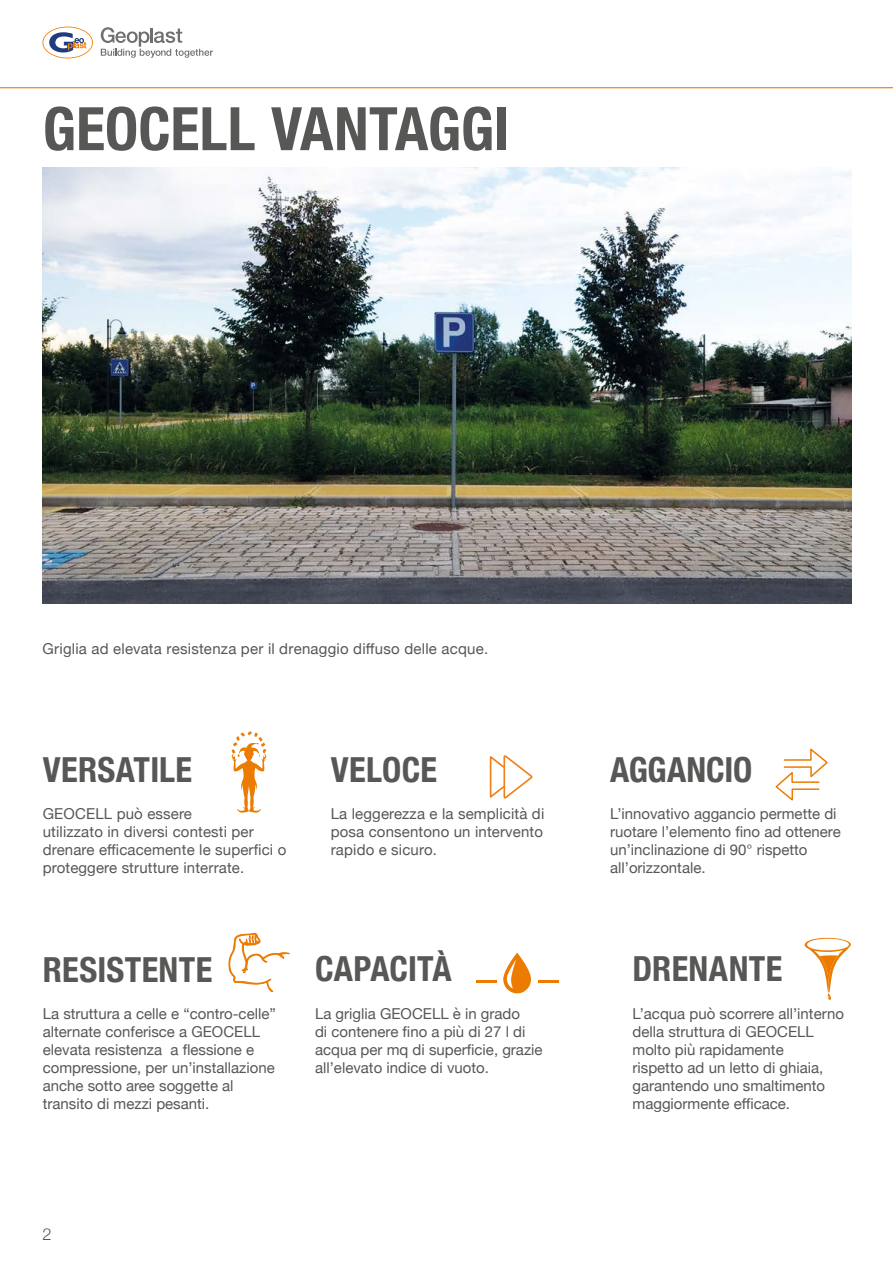
<style>
.page{position:relative;width:893px;height:1263px;background:#fff}
.page>*{position:absolute;margin:0;border:0;box-sizing:border-box;transform-origin:0 0}
.t1{font:700 condensed 60px "Helvetica Neue";color:#575756}
.t2{font:700 condensed 34.5px "Helvetica Neue";letter-spacing:.005em;color:#575756}
.t3{font:300 16.5px "Helvetica Neue";color:#575756}
.t4{font:15px/18px "Helvetica Neue";color:#575756}
</style>
<div class="page">
<hr style="left:0;top:87px;width:893px;height:1px;background:#ec7c01">
<svg style="left:42px;top:27px;width:51px;height:31px"></svg>
<svg style="left:101px;top:27px;width:112px;height:31px"></svg>
<img style="left:43px;top:168px;width:808px;height:435px">
<svg style="left:489px;top:755px;width:43px;height:44px"></svg>
<svg style="left:229px;top:933px;width:61px;height:59px"></svg>
<svg style="left:805px;top:938px;width:46px;height:62px"></svg>
<svg style="left:503px;top:952px;width:28px;height:42px"></svg>
<hr style="left:476px;top:980px;width:20px;height:3px;background:#ec7c01">
<hr style="left:538px;top:980px;width:21px;height:3px;background:#ec7c01">
<svg style="left:775px;top:748px;width:53px;height:53px"></svg>
<svg style="left:231px;top:731px;width:35px;height:82px"></svg>
<h1 class="t1" style="left:43px;top:79px;width:468px">GEOCELL VANTAGGI</h1>
<p class="t4" style="left:42px;top:640px;width:447px">Griglia ad elevata resistenza per il drenaggio diffuso delle acque.</p>
<h2 class="t2" style="left:43px;top:741px;width:151px">VERSATILE</h2>
<p class="t4" style="left:43px;top:806px;width:245px">GEOCELL può essere<br>utilizzato in diversi contesti per drenare efficacemente le superfici o proteggere strutture interrate.</p>
<h2 class="t2" style="left:43px;top:941px;width:171px">RESISTENTE</h2>
<p class="t4" style="left:43px;top:1005px;width:235px">La struttura a celle e “contro-celle” alternate conferisce a GEOCELL elevata resistenza a flessione e compressione, per un’installazione anche sotto aree soggette al transito di mezzi pesanti.</p>
<h2 class="t2" style="left:331px;top:741px;width:108px">VELOCE</h2>
<p class="t4" style="left:331px;top:806px;width:215px;text-align:justify">La leggerezza e la semplicità di posa consentono un intervento rapido e sicuro.</p>
<h2 class="t2" style="left:315px;top:940px;width:138px">CAPACITÀ</h2>
<p class="t4" style="left:315px;top:1005px;width:229px">La griglia GEOCELL è in grado<br>di contenere fino a più di 27 l di acqua per mq di superficie, grazie all’elevato indice di vuoto.</p>
<p class="t3" style="left:43px;top:1220px;width:11px">2</p>
<h2 class="t2" style="left:610px;top:741px;width:144px">AGGANCIO</h2>
<p class="t4" style="left:610px;top:806px;width:232px">L’innovativo aggancio permette di ruotare l’elemento fino ad ottenere un’inclinazione di 90° rispetto all’orizzontale.</p>
<h2 class="t2" style="left:632px;top:940px;width:151px">DRENANTE</h2>
<p class="t4" style="left:632px;top:1005px;width:213px">L’acqua può scorrere all’interno della struttura di GEOCELL molto più rapidamente<br>rispetto ad un letto di ghiaia, garantendo uno smaltimento maggiormente efficace.</p>
</div>
